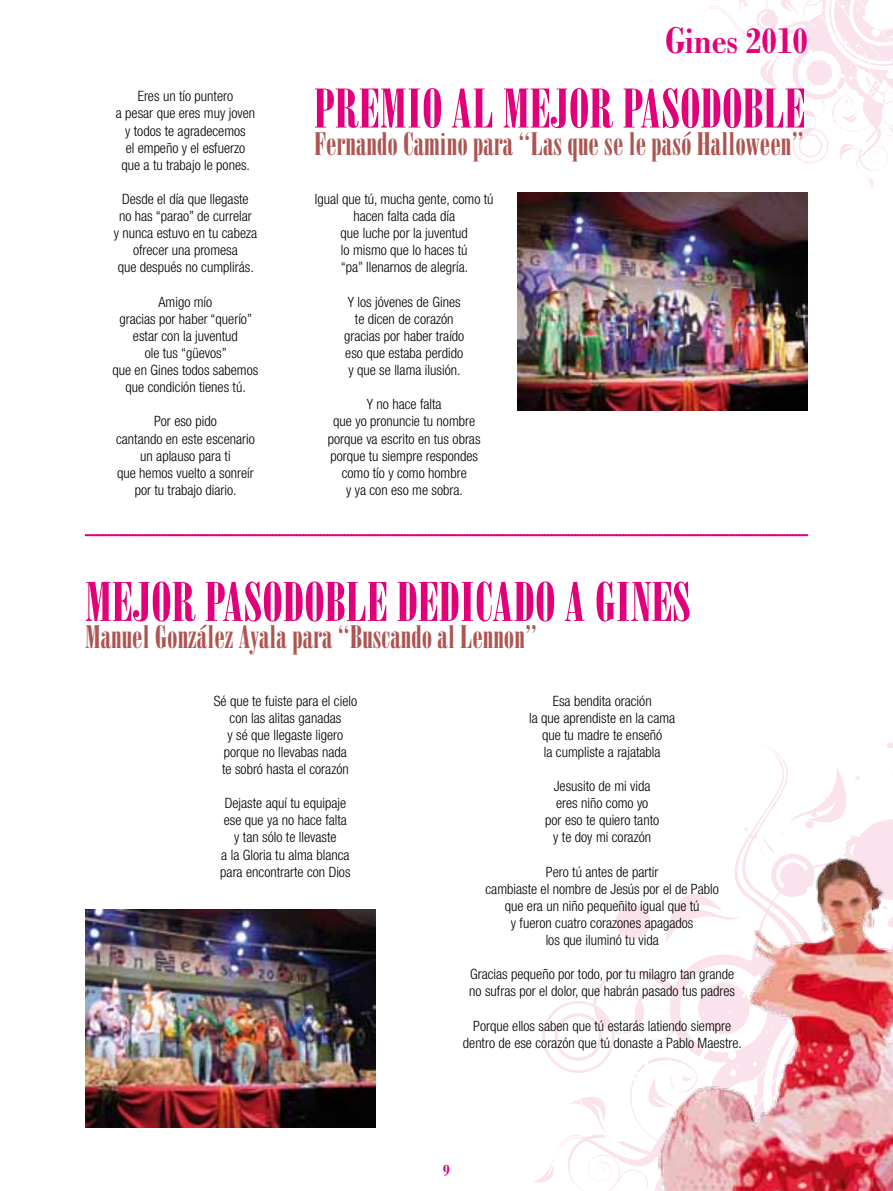
<style>
.page{position:relative;width:893px;height:1191px;background:#fff}
.page>*{position:absolute;margin:0;border:0;box-sizing:border-box;transform-origin:0 0}
.t1{font:54px "Bodoni LT Poster Compressed";color:#e2007a}
.t2{font:700 condensed 39.75px "Bodoni LT";color:#e2007a}
.t3{font:31.5px "Bodoni LT Poster Compressed";color:#ad5553}
.t4{font:700 condensed 18px "Bodoni LT";color:#e2007a}
.t5{font:300 condensed 14.25px/17.1px "Helvetica Neue LT Std";color:#000;text-align:center}
</style>
<div class="page">
<svg style="left:707px;top:0;width:186px;height:189px"></svg>
<svg style="left:533px;top:742px;width:360px;height:449px"></svg>
<img style="left:659px;top:855px;width:234px;height:336px">
<img style="left:517px;top:193px;width:291px;height:218px">
<svg style="left:85px;top:534px;width:723px;height:2px"></svg>
<img style="left:85px;top:909px;width:290px;height:218px">
<p class="t5" style="left:116px;top:88px;width:141px">Eres un tío puntero<br>a pesar que eres muy joven y todos te agradecemos<br>el empeño y el esfuerzo que a tu trabajo le pones.</p>
<p class="t5" style="left:114px;top:190px;width:145px">Desde el día que llegaste<br>no has “parao” de currelar<br>y nunca estuvo en tu cabeza ofrecer una promesa<br>que después no cumplirás.</p>
<p class="t5" style="left:112px;top:293px;width:147px">Amigo mío<br>gracias por haber “querío” estar con la juventud<br>ole tus “güevos”<br>que en Gines todos sabemos que condición tienes tú.</p>
<p class="t5" style="left:116px;top:413px;width:140px">Por eso pido<br>cantando en este escenario un aplauso para ti<br>que hemos vuelto a sonreír por tu trabajo diario.</p>
<h2 class="t2" style="left:665px;top:18px;width:144px">Gines 2010</h2>
<h1 class="t1" style="left:314px;top:77px;width:493px">PREMIO AL MEJOR PASODOBLE</h1>
<h3 class="t3" style="left:314px;top:125px;width:491px">Fernando Camino para “Las que se le pasó Halloween”</h3>
<p class="t5" style="left:315px;top:190px;width:180px">Igual que tú, mucha gente, como tú hacen falta cada día<br>que luche por la juventud<br>lo mismo que lo haces tú<br>“pa” llenarnos de alegría.</p>
<p class="t5" style="left:344px;top:293px;width:122px">Y los jóvenes de Gines te dicen de corazón gracias por haber traído eso que estaba perdido y que se llama ilusión.</p>
<p class="t5" style="left:328px;top:395px;width:154px">Y no hace falta<br>que yo pronuncie tu nombre porque va escrito en tus obras porque tu siempre respondes como tío y como hombre<br>y ya con eso me sobra.</p>
<h1 class="t1" style="left:85px;top:570px;width:607px">MEJOR PASODOBLE DEDICADO A GINES</h1>
<h3 class="t3" style="left:85px;top:618px;width:454px">Manuel González Ayala para “Buscando al Lennon”</h3>
<p class="t5" style="left:214px;top:692px;width:145px">Sé que te fuiste para el cielo con las alitas ganadas<br>y sé que llegaste ligero porque no llevabas nada<br>te sobró hasta el corazón</p>
<p class="t5" style="left:220px;top:794px;width:132px">Dejaste aquí tu equipaje ese que ya no hace falta y tan sólo te llevaste<br>a la Gloria tu alma blanca para encontrarte con Dios</p>
<p class="t5" style="left:529px;top:692px;width:148px">Esa bendita oración<br>la que aprendiste en la cama que tu madre te enseñó<br>la cumpliste a rajatabla</p>
<p class="t5" style="left:545px;top:777px;width:115px">Jesusito de mi vida eres niño como yo<br>por eso te quiero tanto y te doy mi corazón</p>
<p class="t5" style="left:485px;top:863px;width:235px">Pero tú antes de partir<br>cambiaste el nombre de Jesús por el de Pablo que era un niño pequeñito igual que tú<br>y fueron cuatro corazones apagados<br>los que iluminó tu vida</p>
<p class="t5" style="left:469px;top:965px;width:267px;text-align:left">Gracias pequeño por todo, por tu milagro tan grande no sufras por el dolor, que habrán pasado tus padres</p>
<p class="t5" style="left:463px;top:1017px;width:281px">Porque ellos saben que tú estarás latiendo siempre dentro de ese corazón que tú donaste a Pablo Maestre.</p>
<p class="t4" style="left:443px;top:1160px;width:9px">9</p>
</div>
